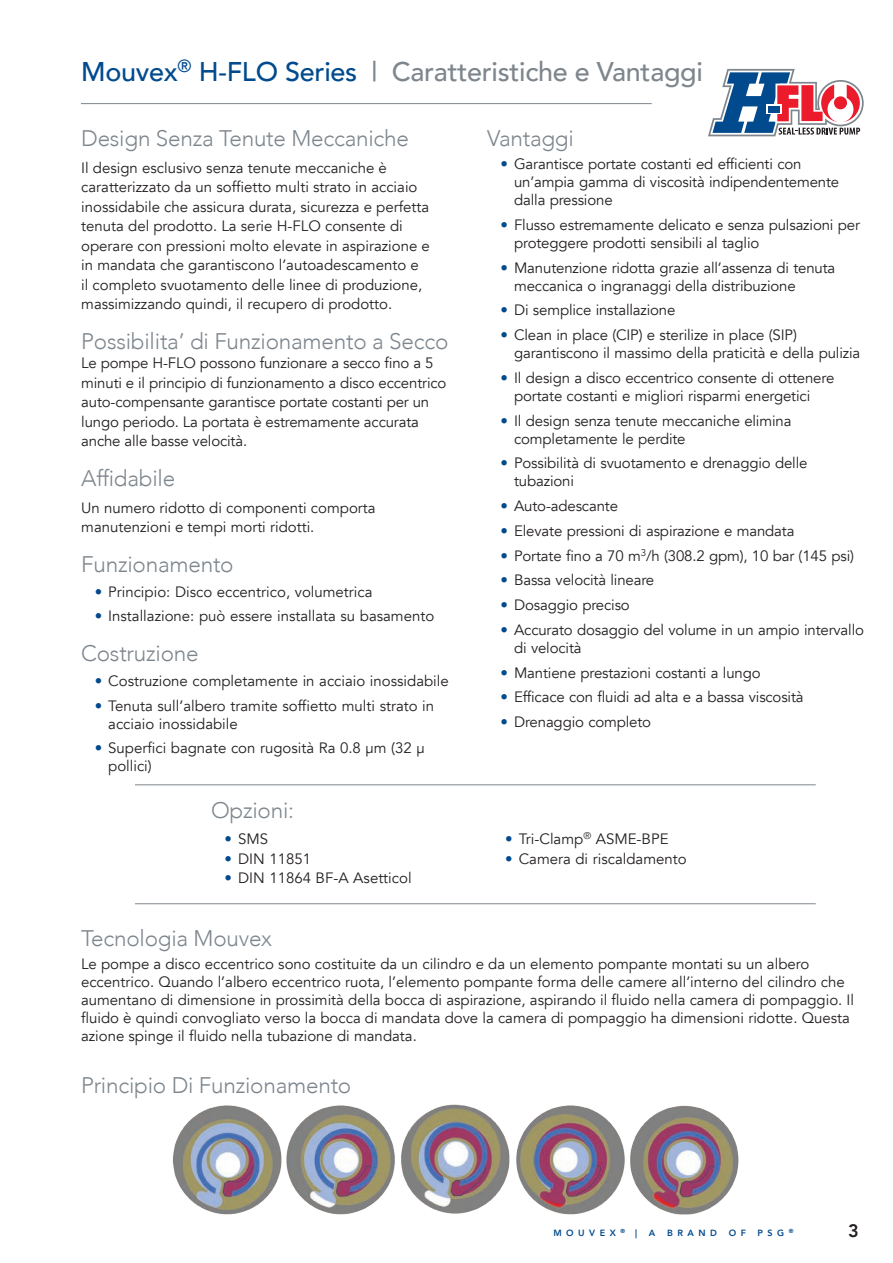
<style>
.page{position:relative;width:893px;height:1263px;background:#fff}
.page>*{position:absolute;margin:0;border:0;box-sizing:border-box;transform-origin:0 0}
.t1{font:500 27px "Avenir";letter-spacing:-.01em;color:#7e868d}
.t2{font:300 22.5px "Avenir";letter-spacing:-.01em;color:#7e868d}
.t3{font:800 18px "Avenir";color:#231f20}
.t4{font:15px/18px "Avenir";color:#231f20}
.t5{font:800 9px "Avenir";letter-spacing:.5em;color:#004a8d}
.s1{color:#004a8d}
</style>
<div class="page">
<svg style="left:708px;top:69px;width:156px;height:67px"></svg>
<img style="left:173px;top:1104px;width:566px;height:111px">
<hr style="left:135px;top:784px;width:681px;height:1px;background:#7e868d">
<hr style="left:135px;top:903px;width:681px;height:1px;background:#7e868d">
<hr style="left:81px;top:103px;width:571px;height:1px;background:#7e868d">
<h1 class="t1" style="left:81px;top:48px;width:623px"><span class="s1">Mouvex</span><sup>®</sup> <span class="s1">H-FLO Series</span> | Caratteristiche e Vantaggi</h1>
<h2 class="t2" style="left:81px;top:125px;width:329px">Design Senza Tenute Meccaniche</h2>
<p class="t4" style="left:81px;top:158px;width:350px;line-height:19.5px">Il design esclusivo senza tenute meccaniche è caratterizzato da un soffietto multi strato in acciaio inossidabile che assicura durata, sicurezza e perfetta tenuta del prodotto. La serie H-FLO consente di operare con pressioni molto elevate in aspirazione e in mandata che garantiscono l’autoadescamento e<br>il completo svuotamento delle linee di produzione, massimizzando quindi, il recupero di prodotto.</p>
<h2 class="t2" style="left:81px;top:328px;width:369px">Possibilita’ di Funzionamento a Secco</h2>
<p class="t4" style="left:81px;top:354px;width:367px;line-height:19.5px">Le pompe H-FLO possono funzionare a secco fino a 5 minuti e il principio di funzionamento a disco eccentrico auto-compensante garantisce portate costanti per un lungo periodo. La portata è estremamente accurata anche alle basse velocità.</p>
<h2 class="t2" style="left:81px;top:465px;width:96px">Affidabile</h2>
<p class="t4" style="left:81px;top:498px;width:296px;line-height:19.5px">Un numero ridotto di componenti comporta manutenzioni e tempi morti ridotti.</p>
<h2 class="t2" style="left:81px;top:551px;width:154px">Funzionamento</h2>
<p class="t4" style="left:95px;top:583px;width:279px"><span class="s1">•</span> Principio: Disco eccentrico, volumetrica</p>
<p class="t4" style="left:95px;top:607px;width:341px"><span class="s1">•</span> Installazione: può essere installata su basamento</p>
<h2 class="t2" style="left:81px;top:640px;width:119px">Costruzione</h2>
<p class="t4" style="left:95px;top:672px;width:356px"><span class="s1">•</span> Costruzione completamente in acciaio inossidabile</p>
<p class="t4" style="left:108px;top:697px;width:327px;text-indent:-14px"><span class="s1">•</span> Tenuta sull’albero tramite soffietto multi strato in acciaio inossidabile</p>
<p class="t4" style="left:108px;top:739px;width:318px;text-indent:-13px"><span class="s1">•</span> Superfici bagnate con rugosità Ra 0.8 μm (32 μ pollici)</p>
<h2 class="t2" style="left:211px;top:797px;width:85px">Opzioni:</h2>
<p class="t4" style="left:225px;top:830px;width:45px"><span class="s1">•</span> SMS</p>
<p class="t4" style="left:225px;top:850px;width:88px"><span class="s1">•</span> DIN 11851</p>
<p class="t4" style="left:225px;top:869px;width:189px"><span class="s1">•</span> DIN 11864 BF-A Asetticol</p>
<h2 class="t2" style="left:487px;top:125px;width:88px">Vantaggi</h2>
<p class="t4" style="left:514px;top:155px;width:327px;text-indent:-14px"><span class="s1">•</span> Garantisce portate costanti ed efficienti con un’ampia gamma di viscosità indipendentemente dalla pressione</p>
<p class="t4" style="left:514px;top:216px;width:347px;text-indent:-14px"><span class="s1">•</span> Flusso estremamente delicato e senza pulsazioni per proteggere prodotti sensibili al taglio</p>
<p class="t4" style="left:514px;top:259px;width:323px;text-indent:-14px"><span class="s1">•</span> Manutenzione ridotta grazie all’assenza di tenuta meccanica o ingranaggi della distribuzione</p>
<p class="t4" style="left:501px;top:301px;width:176px"><span class="s1">•</span> Di semplice installazione</p>
<p class="t4" style="left:514px;top:326px;width:348px;text-indent:-14px"><span class="s1">•</span> Clean in place (CIP) e sterilize in place (SIP) garantiscono il massimo della praticità e della pulizia</p>
<p class="t4" style="left:514px;top:369px;width:322px;text-indent:-14px"><span class="s1">•</span> Il design a disco eccentrico consente di ottenere portate costanti e migliori risparmi energetici</p>
<p class="t4" style="left:514px;top:412px;width:279px;text-indent:-14px"><span class="s1">•</span> Il design senza tenute meccaniche elimina completamente le perdite</p>
<p class="t4" style="left:514px;top:454px;width:295px;text-indent:-14px"><span class="s1">•</span> Possibilità di svuotamento e drenaggio delle tubazioni</p>
<p class="t4" style="left:501px;top:497px;width:119px"><span class="s1">•</span> Auto-adescante</p>
<p class="t4" style="left:501px;top:522px;width:295px"><span class="s1">•</span> Elevate pressioni di aspirazione e mandata</p>
<p class="t4" style="left:501px;top:547px;width:355px"><span class="s1">•</span> Portate fino a 70 m<sup>3</sup>/h (308.2 gpm), 10 bar (145 psi)</p>
<p class="t4" style="left:501px;top:571px;width:155px"><span class="s1">•</span> Bassa velocità lineare</p>
<p class="t4" style="left:501px;top:596px;width:131px"><span class="s1">•</span> Dosaggio preciso</p>
<p class="t4" style="left:514px;top:621px;width:351px;text-indent:-14px"><span class="s1">•</span> Accurato dosaggio del volume in un ampio intervallo di velocità</p>
<p class="t4" style="left:501px;top:664px;width:262px"><span class="s1">•</span> Mantiene prestazioni costanti a lungo</p>
<p class="t4" style="left:501px;top:688px;width:305px"><span class="s1">•</span> Efficace con fluidi ad alta e a bassa viscosità</p>
<p class="t4" style="left:501px;top:713px;width:152px"><span class="s1">•</span> Drenaggio completo</p>
<p class="t4" style="left:505px;top:830px;width:165px"><span class="s1">•</span> Tri-Clamp<sup>®</sup> ASME-BPE</p>
<p class="t4" style="left:505px;top:850px;width:183px"><span class="s1">•</span> Camera di riscaldamento</p>
<h2 class="t2" style="left:81px;top:924px;width:193px">Tecnologia Mouvex</h2>
<p class="t4" style="left:81px;top:955px;width:775px">Le pompe a disco eccentrico sono costituite da un cilindro e da un elemento pompante montati su un albero eccentrico. Quando l’albero eccentrico ruota, l’elemento pompante forma delle camere all’interno del cilindro che aumentano di dimensione in prossimità della bocca di aspirazione, aspirando il fluido nella camera di pompaggio. Il fluido è quindi convogliato verso la bocca di mandata dove la camera di pompaggio ha dimensioni ridotte. Questa azione spinge il fluido nella tubazione di mandata.</p>
<h2 class="t2" style="left:81px;top:1072px;width:272px">Principio Di Funzionamento</h2>
<p class="t5" style="left:553px;top:1226px;width:85px">MOUVEX <sup>®</sup> |</p>
<p class="t5" style="left:649px;top:1226px;width:8px">A</p>
<p class="t5" style="left:667px;top:1226px;width:51px">BRAND</p>
<p class="t5" style="left:729px;top:1226px;width:19px">O F</p>
<p class="t5" style="left:757px;top:1226px;width:37px">PSG <sup>®</sup></p>
<p class="t3" style="left:848px;top:1217px;width:12px">3</p>
</div>
